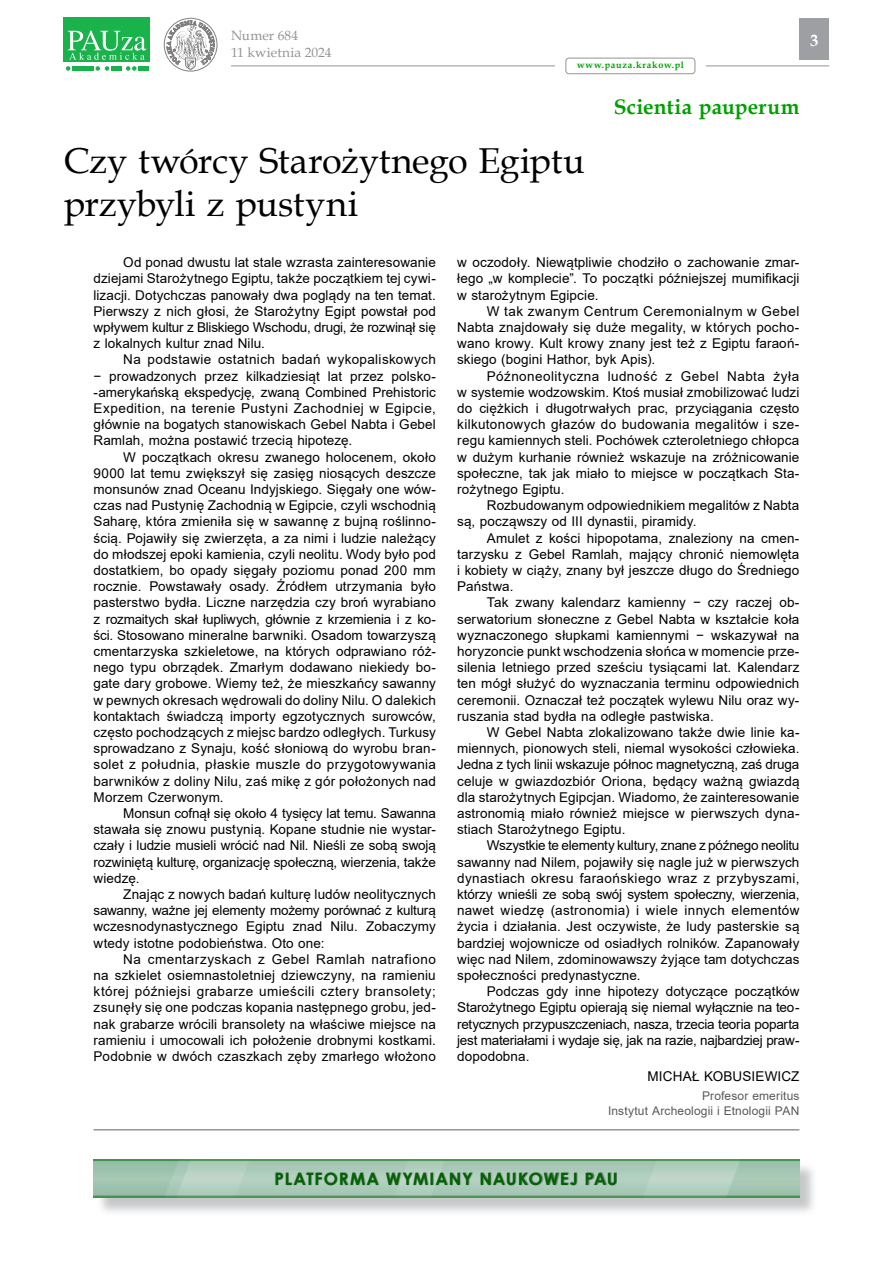
<style>
.page{position:relative;width:893px;height:1263px;background:#fff}
.page>*{position:absolute;margin:0;border:0;box-sizing:border-box;transform-origin:0 0}
.t1{font:36px/43.2px "Book Antiqua";letter-spacing:-.005em;color:#000}
.t2{font:700 21px "Book Antiqua";letter-spacing:.01em;color:#00a000}
.t3{font:700 16.95px "Century Gothic";letter-spacing:.06em;color:#006400}
.t4{font:700 16.5px "Book Antiqua";color:#fff}
.t5{font:13.5px/16.2px "Arial";letter-spacing:.005em;color:#000;text-align:justify}
.t6{font:13.5px/16.2px "Book Antiqua";letter-spacing:.01em;color:#939598}
.t7{font:12px/14.4px "Arial";letter-spacing:.01em;color:#58595b;text-align:right}
.t8{font:700 9.15px "Book Antiqua";letter-spacing:.075em;color:#00a000}
</style>
<div class="page">
<div style="left:799px;top:18px;width:30px;height:42px;background:#9d9fa2"></div>
<svg style="left:66px;top:66px;width:4px;height:5px"></svg>
<svg style="left:96px;top:66px;width:13px;height:5px"></svg>
<svg style="left:126px;top:66px;width:11px;height:5px"></svg>
<div style="left:72px;top:66px;width:10px;height:5px;background:#19b24b"></div>
<div style="left:84px;top:66px;width:10px;height:5px;background:#19b24b"></div>
<div style="left:111px;top:66px;width:10px;height:5px;background:#19b24b"></div>
<div style="left:138px;top:66px;width:10px;height:5px;background:#19b24b"></div>
<div style="left:64px;top:18px;width:86px;height:44px;background:#19b24b"></div>
<svg style="left:68px;top:30px;width:78px;height:30px"></svg>
<hr style="left:231px;top:66px;width:324px;height:1px;background:#939598">
<div style="left:566px;top:58px;width:129px;height:16px;border:1px solid #939598;border-radius:3px"></div>
<hr style="left:706px;top:66px;width:123px;height:1px;background:#939598">
<div style="left:164px;top:18px;width:53px;height:53px;border:1px solid #000;border-radius:50%"></div>
<svg style="left:167px;top:17px;width:48px;height:53px"></svg>
<div style="left:96px;top:1162px;width:722px;height:54px;background:#b4b6b8;opacity:.75"></div>
<img style="left:94px;top:1161px;width:705px;height:34px">
<div style="left:274px;top:1172px;width:343px;height:14px;background:#000;opacity:.5"></div>
<hr style="left:94px;top:1159px;width:705px;height:2px;background:#006400">
<hr style="left:94px;top:1195px;width:705px;height:2px;background:#006400">
<hr style="left:94px;top:1129px;width:705px;height:1px;background:#939598">
<p class="t6" style="left:231px;top:27px;width:102px">Numer 684<br>11 kwietnia 2024</p>
<p class="t4" style="left:810px;top:30px;width:10px">3</p>
<p class="t8" style="left:577px;top:59px;width:108px">www.pauza.krakow.pl</p>
<h2 class="t2" style="left:614px;top:93px;width:187px">Scientia pauperum</h2>
<h1 class="t1" style="left:64px;top:139px;width:523px">Czy twórcy Starożytnego Egiptu przybyli z pustyni</h1>
<p class="t5" style="left:94px;top:254px;width:344px;text-indent:30px">Od ponad dwustu lat stale wzrasta zainteresowanie dziejami Starożytnego Egiptu, także początkiem tej cywi&shy;lizacji. Dotychczas panowały dwa poglądy na ten temat.<br>Pierwszy z nich głosi, że Starożytny Egipt powstał pod wpływem kultur z Bliskiego Wschodu, drugi, że rozwinął się z lokalnych kultur znad Nilu.</p>
<p class="t5" style="left:94px;top:351px;width:344px;text-indent:30px">Na podstawie ostatnich badań wykopaliskowych − prowadzonych przez kilkadziesiąt lat przez polsko--amerykańską ekspedycję, zwaną Combined Prehistoric Expedition, na terenie Pustyni Zachodniej w Egipcie, głównie na bogatych stanowiskach Gebel Nabta i Gebel Ramlah, można postawić trzecią hipotezę.</p>
<p class="t5" style="left:94px;top:449px;width:344px;text-indent:30px">W początkach okresu zwanego holocenem, około 9000 lat temu zwiększył się zasięg niosących deszcze monsunów znad Oceanu Indyjskiego. Sięgały one wów&shy;czas nad Pustynię Zachodnią w Egipcie, czyli wschodnią Saharę, która zmieniła się w sawannę z bujną roślinno&shy;ścią. Pojawiły się zwierzęta, a za nimi i ludzie należący do młodszej epoki kamienia, czyli neolitu. Wody było pod dostatkiem, bo opady sięgały poziomu ponad 200 mm rocznie. Powstawały osady. Źródłem utrzymania było pasterstwo bydła. Liczne narzędzia czy broń wyrabiano z rozmaitych skał łupliwych, głównie z krzemienia i z ko&shy;ści. Stosowano mineralne barwniki. Osadom towarzyszą cmentarzyska szkieletowe, na których odprawiano róż&shy;nego typu obrządek. Zmarłym dodawano niekiedy bo&shy;gate dary grobowe. Wiemy też, że mieszkańcy sawanny w pewnych okresach wędrowali do doliny Nilu. O dalekich kontaktach świadczą importy egzotycznych surowców, często pochodzących z miejsc bardzo odległych. Turkusy sprowadzano z Synaju, kość słoniową do wyrobu bran&shy;solet z południa, płaskie muszle do przygotowywania barwników z doliny Nilu, zaś mikę z gór położonych nad Morzem Czerwonym.</p>
<p class="t5" style="left:94px;top:805px;width:344px;text-indent:30px">Monsun cofnął się około 4 tysięcy lat temu. Sawanna stawała się znowu pustynią. Kopane studnie nie wystar&shy;czały i ludzie musieli wrócić nad Nil. Nieśli ze sobą swoją rozwiniętą kulturę, organizację społeczną, wierzenia, także wiedzę.</p>
<p class="t5" style="left:94px;top:886px;width:344px;text-indent:30px">Znając z nowych badań kulturę ludów neolitycznych sawanny, ważne jej elementy możemy porównać z kulturą wczesnodynastycznego Egiptu znad Nilu. Zobaczymy wtedy istotne podobieństwa. Oto one:</p>
<p class="t5" style="left:94px;top:951px;width:344px;text-indent:30px">Na cmentarzyskach z Gebel Ramlah natrafiono na szkielet osiemnastoletniej dziewczyny, na ramieniu której późniejsi grabarze umieścili cztery bransolety; zsunęły się one podczas kopania następnego grobu, jed&shy;nak grabarze wrócili bransolety na właściwe miejsce na ramieniu i umocowali ich położenie drobnymi kostkami.<br>Podobnie w dwóch czaszkach zęby zmarłego włożono</p>
<p class="t5" style="left:457px;top:254px;width:344px">w oczodoły. Niewątpliwie chodziło o zachowanie zmar&shy;łego „w komplecie”. To początki późniejszej mumifikacji w starożytnym Egipcie.</p>
<p class="t5" style="left:457px;top:303px;width:344px;text-indent:30px">W tak zwanym Centrum Ceremonialnym w Gebel Nabta znajdowały się duże megality, w których pocho&shy;wano krowy. Kult krowy znany jest też z Egiptu faraoń&shy;skiego (bogini Hathor, byk Apis).</p>
<p class="t5" style="left:457px;top:368px;width:344px;text-indent:30px">Późnoneolityczna ludność z Gebel Nabta żyła w systemie wodzowskim. Ktoś musiał zmobilizować ludzi do ciężkich i długotrwałych prac, przyciągania często kilkutonowych głazów do budowania megalitów i sze&shy;regu kamiennych steli. Pochówek czteroletniego chłopca w dużym kurhanie również wskazuje na zróżnicowanie społeczne, tak jak miało to miejsce w początkach Sta&shy;rożytnego Egiptu.</p>
<p class="t5" style="left:457px;top:497px;width:344px;text-indent:30px">Rozbudowanym odpowiednikiem megalitów z Nabta są, począwszy od III dynastii, piramidy.</p>
<p class="t5" style="left:457px;top:530px;width:344px;text-indent:30px">Amulet z kości hipopotama, znaleziony na cmen&shy;tarzysku z Gebel Ramlah, mający chronić niemowlęta i kobiety w ciąży, znany był jeszcze długo do Średniego Państwa.</p>
<p class="t5" style="left:457px;top:594px;width:344px;text-indent:30px">Tak zwany kalendarz kamienny − czy raczej ob&shy;serwatorium słoneczne z Gebel Nabta w kształcie koła wyznaczonego słupkami kamiennymi − wskazywał na horyzoncie punkt wschodzenia słońca w momencie prze&shy;silenia letniego przed sześciu tysiącami lat. Kalendarz ten mógł służyć do wyznaczania terminu odpowiednich ceremonii. Oznaczał też początek wylewu Nilu oraz wy&shy;ruszania stad bydła na odległe pastwiska.</p>
<p class="t5" style="left:457px;top:724px;width:344px;text-indent:30px">W Gebel Nabta zlokalizowano także dwie linie ka&shy;miennych, pionowych steli, niemal wysokości człowieka.<br>Jedna z tych linii wskazuje północ magnetyczną, zaś druga celuje w gwiazdozbiór Oriona, będący ważną gwiazdą dla starożytnych Egipcjan. Wiadomo, że zainteresowanie astronomią miało również miejsce w pierwszych dyna&shy;stiach Starożytnego Egiptu.</p>
<p class="t5" style="left:457px;top:837px;width:344px;text-indent:30px">Wszystkie te elementy kultury, znane z późnego neolitu sawanny nad Nilem, pojawiły się nagle już w pierwszych dynastiach okresu faraońskiego wraz z przybyszami, którzy wnieśli ze sobą swój system społeczny, wierzenia, nawet wiedzę (astronomia) i wiele innych elementów życia i działania. Jest oczywiste, że ludy pasterskie są bardziej wojownicze od osiadłych rolników. Zapanowały więc nad Nilem, zdominowawszy żyjące tam dotychczas społeczności predynastyczne.</p>
<p class="t5" style="left:457px;top:983px;width:344px;text-indent:30px">Podczas gdy inne hipotezy dotyczące początków Starożytnego Egiptu opierają się niemal wyłącznie na teo&shy;retycznych przypuszczeniach, nasza, trzecia teoria poparta jest materiałami i wydaje się, jak na razie, najbardziej praw&shy;dopodobna.</p>
<p class="t5" style="left:648px;top:1068px;width:153px">MICHAŁ KOBUSIEWICZ</p>
<p class="t7" style="left:608px;top:1088px;width:193px">Profesor emeritus<br>Instytut Archeologii i Etnologii PAN</p>
<p class="t3" style="left:275px;top:1165px;width:345px">PLATFORMA WYMIANY NAUKOWEJ PAU</p>
</div>
